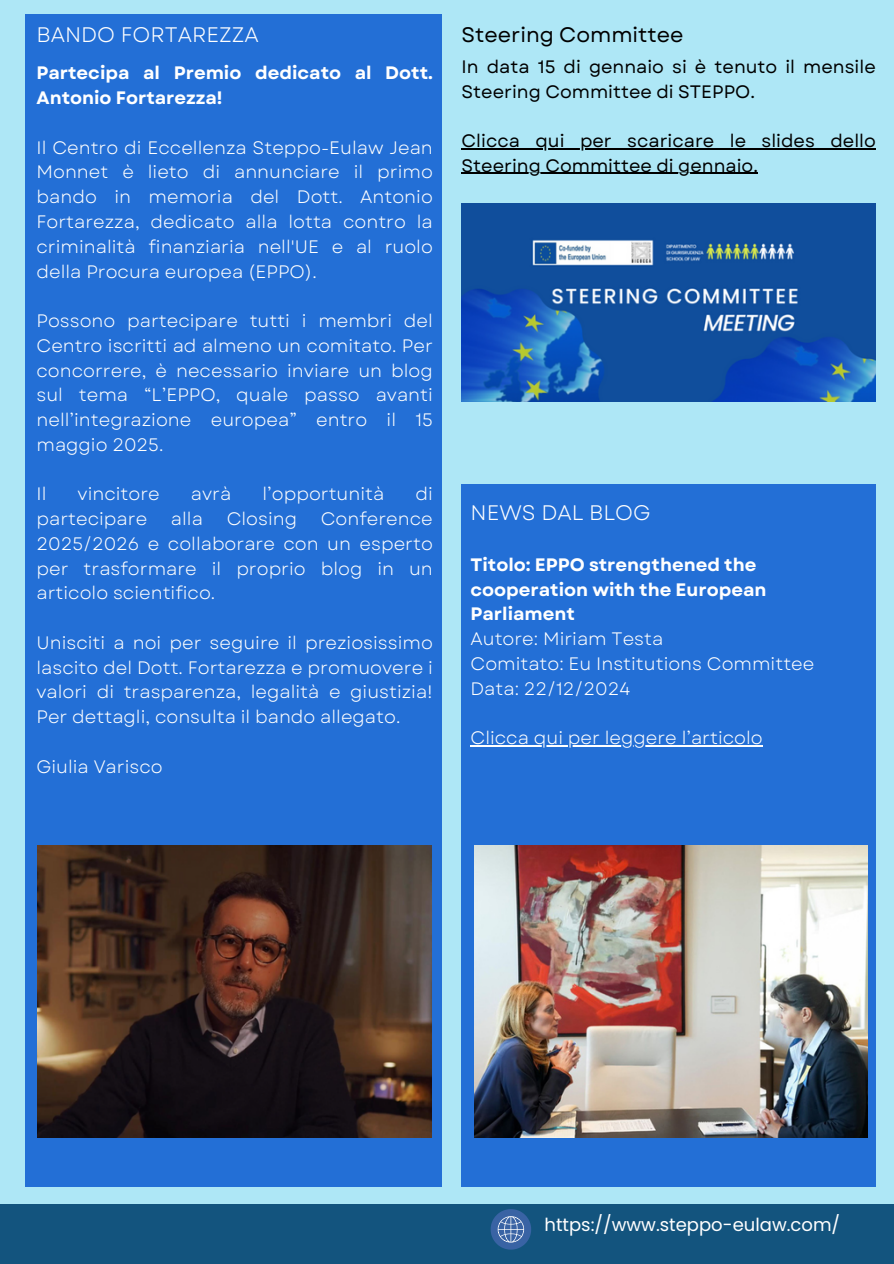
<style>
.page{position:relative;width:894px;height:1264px;background:#fff}
.page>*{position:absolute;margin:0;border:0;box-sizing:border-box;transform-origin:0 0}
.t1{font:21px "Garet";color:#fff}
.t2{font:21px "Garet";color:#000}
.t3{font:18px/24.8px "Garet";color:#fff;text-align:justify}
.t4{font:18px/24.8px "Garet";color:#000}
.t5{font:700 18px/24.8px "Garet";color:#fff}
.t6{font:18px "Poppins";color:#fff}
</style>
<div class="page">
<div style="left:0;top:0;width:893px;height:1263px;background:#aee7f6"></div>
<div style="left:25px;top:14px;width:416px;height:1172px;background:#236fd6"></div>
<div style="left:0;top:1204px;width:893px;height:59px;background:#13547e"></div>
<svg style="left:490px;top:1209px;width:41px;height:40px"></svg>
<div style="left:461px;top:484px;width:414px;height:702px;background:#236fd6"></div>
<img style="left:38px;top:845px;width:394px;height:292px">
<img style="left:461px;top:203px;width:414px;height:198px">
<img style="left:474px;top:845px;width:393px;height:292px">
<hr style="left:461px;top:148px;width:414px;height:1px;background:#000">
<hr style="left:461px;top:173px;width:296px;height:1px;background:#000">
<hr style="left:470px;top:745px;width:292px;height:1px;background:#fff">
<h3 class="t1" style="left:37px;top:19px;width:224px">BANDO FORTAREZZA</h3>
<p class="t5" style="left:37px;top:61px;width:398px">Partecipa al Premio dedicato al Dott.<br>Antonio Fortarezza!</p>
<p class="t3" style="left:37px;top:135px;width:398px">Il Centro di Eccellenza Steppo-Eulaw Jean Monnet è lieto di annunciare il primo bando in memoria del Dott. Antonio Fortarezza, dedicato alla lotta contro la criminalità finanziaria nell'UE e al ruolo della Procura europea (EPPO).</p>
<p class="t3" style="left:37px;top:308px;width:398px">Possono partecipare tutti i membri del Centro iscritti ad almeno un comitato. Per concorrere, è necessario inviare un blog sul tema “L’EPPO, quale passo avanti nell’integrazione europea” entro il 15 maggio 2025.</p>
<p class="t3" style="left:37px;top:482px;width:11px">Il</p>
<p class="t3" style="left:78px;top:482px;width:84px">vincitore</p>
<p class="t3" style="left:191px;top:482px;width:42px">avrà</p>
<p class="t3" style="left:262px;top:482px;width:123px">l’opportunità</p>
<p class="t3" style="left:415px;top:482px;width:19px">di</p>
<p class="t3" style="left:37px;top:506px;width:112px">partecipare</p>
<p class="t3" style="left:171px;top:506px;width:33px">alla</p>
<p class="t3" style="left:226px;top:506px;width:72px">Closing</p>
<p class="t3" style="left:37px;top:506px;width:398px;text-indent:284px">Conference 2025/2026 e collaborare con un esperto per trasformare il proprio blog in un articolo scientifico.</p>
<p class="t3" style="left:37px;top:630px;width:398px">Unisciti a noi per seguire il preziosissimo lascito del Dott. Fortarezza e promuovere i valori di trasparenza, legalità e giustizia!<br>Per dettagli, consulta il bando allegato.</p>
<p class="t3" style="left:37px;top:754px;width:128px">Giulia Varisco</p>
<p class="t2" style="left:461px;top:19px;width:223px">Steering Committee</p>
<h2 class="t4" style="left:461px;top:54px;width:415px">In data 15 di gennaio si è tenuto il mensile<br>Steering Committee di STEPPO.</h2>
<p class="t4" style="left:461px;top:128px;width:415px">Clicca qui per scaricare le slides dello</p>
<p class="t4" style="left:461px;top:153px;width:298px">Steering Committee di gennaio.</p>
<p class="t1" style="left:470px;top:497px;width:181px">NEWS DAL BLOG</p>
<h1 class="t5" style="left:470px;top:552px;width:297px">Titolo: EPPO strengthened the cooperation with the European<br>Parliament</h1>
<p class="t3" style="left:470px;top:626px;width:194px">Autore: Miriam Testa</p>
<p class="t3" style="left:470px;top:651px;width:345px">Comitato: Eu Institutions Committee</p>
<p class="t3" style="left:470px;top:676px;width:161px">Data: 22/12/2024</p>
<p class="t3" style="left:470px;top:725px;width:293px">Clicca qui per leggere l’articolo</p>
<h1 class="t6" style="left:544px;top:1211px;width:297px">https://www.steppo-eulaw.com/</h1>
</div>
